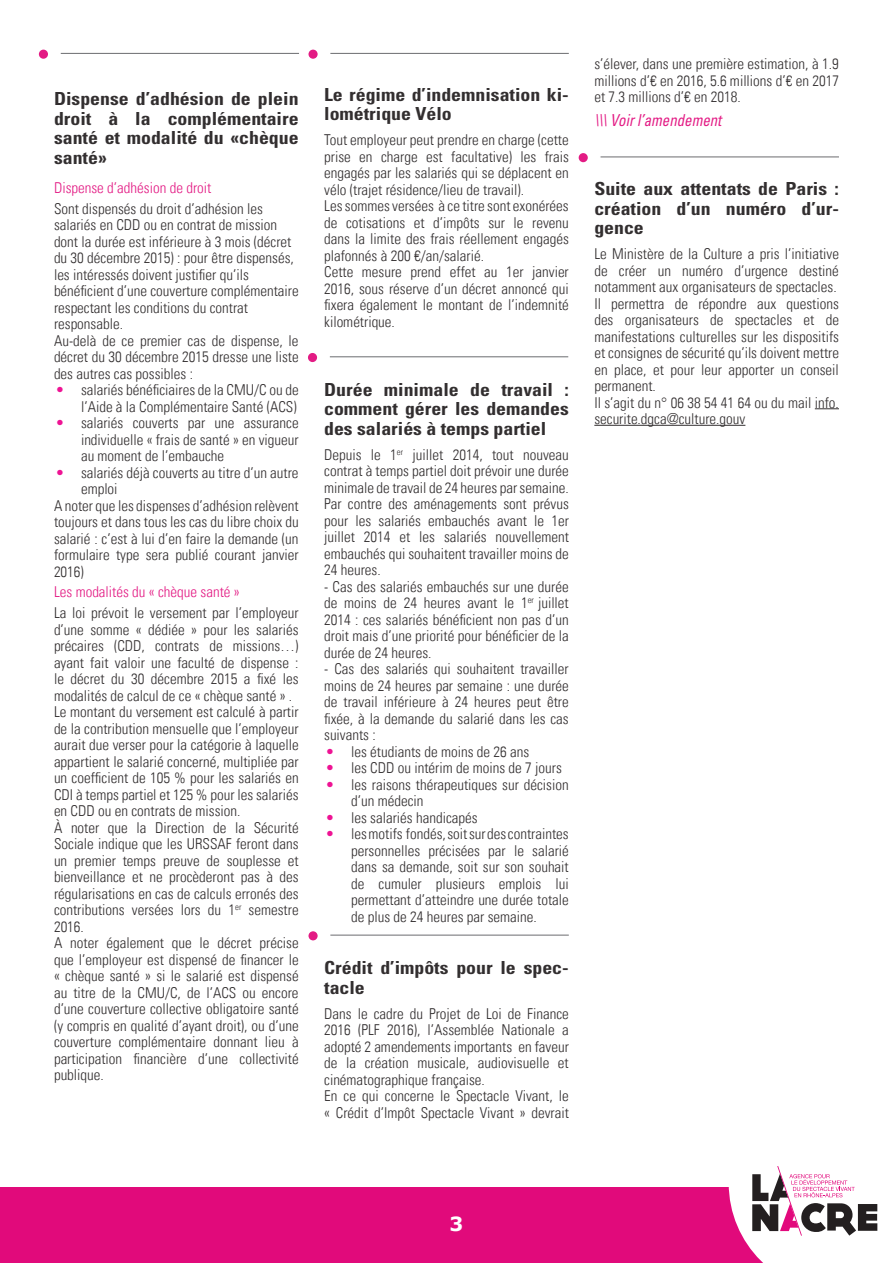
<style>
.page{position:relative;width:893px;height:1263px;background:#fff}
.page>*{position:absolute;margin:0;border:0;box-sizing:border-box;transform-origin:0 0}
.t1{font:700 19.5px "Verdana";color:#fff}
.t2{font:700 condensed 18px/19.5px "Univers";color:#231f20;text-align:justify;scale:1.1 1}
.t3{font:italic condensed 16.5px "Univers";color:#e10a7b;scale:.9 1}
.t4{font:300 condensed 15px/16.5px "Univers LT Std";color:#231f20}
.t5{font:300 condensed 15px "Univers LT Std";color:#e10a7b}
.s1{color:#ed028c}
</style>
<div class="page">
<div style="left:0;top:1188px;width:893px;height:75px;background:#e10a7b"></div>
<svg style="left:729px;top:1166px;width:164px;height:97px"></svg>
<hr style="left:590px;top:156px;width:249px;height:1px;background:#6c6d70">
<div style="left:569px;top:140px;width:31px;height:35px;background:#fff"></div>
<svg style="left:579px;top:153px;width:9px;height:9px"></svg>
<svg style="left:815px;top:408px;width:24px;height:1px"></svg>
<hr style="left:594px;top:425px;width:151px;height:1px;background:#231f20">
<hr style="left:50px;top:53px;width:249px;height:1px;background:#6c6d70">
<div style="left:30px;top:37px;width:31px;height:34px;background:#fff"></div>
<svg style="left:39px;top:50px;width:9px;height:9px"></svg>
<hr style="left:320px;top:53px;width:249px;height:1px;background:#6c6d70">
<div style="left:299px;top:37px;width:31px;height:34px;background:#fff"></div>
<svg style="left:308px;top:50px;width:10px;height:9px"></svg>
<hr style="left:319px;top:356px;width:249px;height:1px;background:#6c6d70">
<div style="left:299px;top:340px;width:31px;height:34px;background:#fff"></div>
<svg style="left:308px;top:353px;width:9px;height:9px"></svg>
<hr style="left:320px;top:934px;width:249px;height:2px;background:#6c6d70">
<div style="left:299px;top:918px;width:31px;height:35px;background:#fff"></div>
<svg style="left:308px;top:931px;width:10px;height:9px"></svg>
<p class="t2" style="left:54px;top:89px;width:224px">Dispense d’adhésion de plein droit à la complémentaire santé et modalité du «chèque santé»</p>
<p class="t5" style="left:54px;top:179px;width:159px">Dispense d’adhésion de droit</p>
<p class="t4" style="left:54px;top:200px;width:246px">Sont dispensés du droit d’adhésion les salariés en CDD ou en contrat de mission dont la durée est inférieure à 3 mois (décret du 30 décembre 2015) : pour être dispensés, les intéressés doivent justifier qu’ils bénéficient d’une couverture complémentaire respectant les conditions du contrat responsable.<br>Au-delà de ce premier cas de dispense, le décret du 30 décembre 2015 dresse une liste des autres cas possibles :</p>
<p class="t4" style="left:55px;top:382px;width:245px;text-align:right"><span class="s1">•</span> salariés bénéficiaires de la CMU/C ou de l’Aide à la Complémentaire Santé (ACS)</p>
<p class="t4" style="left:81px;top:415px;width:219px;text-align:justify;text-indent:-26px"><span class="s1">•</span> salariés couverts par une assurance individuelle « frais de santé » en vigueur au moment de l’embauche</p>
<p class="t4" style="left:55px;top:464px;width:245px"><span class="s1">•</span> salariés déjà couverts au titre d’un autre</p>
<p class="t4" style="left:81px;top:481px;width:38px">emploi</p>
<p class="t4" style="left:54px;top:497px;width:246px">A noter que les dispenses d’adhésion relèvent</p>
<p class="t4" style="left:54px;top:514px;width:246px">toujours et dans tous les cas du libre choix du</p>
<p class="t4" style="left:54px;top:530px;width:246px">salarié : c’est à lui d’en faire la demande (un</p>
<p class="t4" style="left:54px;top:547px;width:246px">formulaire type sera publié courant janvier</p>
<p class="t4" style="left:54px;top:563px;width:31px">2016)</p>
<p class="t5" style="left:54px;top:583px;width:187px">Les modalités du « chèque santé »</p>
<p class="t4" style="left:54px;top:605px;width:246px">La loi prévoit le versement par l’employeur d’une somme « dédiée » pour les salariés précaires (CDD, contrats de missions…) ayant fait valoir une faculté de dispense : le décret du 30 décembre 2015 a fixé les modalités de calcul de ce « chèque santé » .<br>Le montant du versement est calculé à partir de la contribution mensuelle que l’employeur aurait due verser pour la catégorie à laquelle appartient le salarié concerné, multipliée par un coefficient de 105 % pour les salariés en CDI à temps partiel et 125 % pour les salariés en CDD ou en contrats de mission.<br>À noter que la Direction de la Sécurité Sociale indique que les URSSAF feront dans un premier temps preuve de souplesse et bienveillance et ne procèderont pas à des régularisations en cas de calculs erronés des contributions versées lors du 1<sup>er</sup> semestre 2016.<br>A noter également que le décret précise que l’employeur est dispensé de financer le « chèque santé » si le salarié est dispensé au titre de la CMU/C, de l’ACS ou encore d’une couverture collective obligatoire santé (y compris en qualité d’ayant droit), ou d’une couverture complémentaire donnant lieu à participation financière d’une collectivité publique.</p>
<p class="t2" style="left:324px;top:84px;width:224px">Le régime d’indemnisation ki&shy;lométrique Vélo</p>
<p class="t4" style="left:324px;top:132px;width:246px">Tout employeur peut prendre en charge (cette prise en charge est facultative) les frais engagés par les salariés qui se déplacent en vélo (trajet résidence/lieu de travail).<br>Les sommes versées à ce titre sont exonérées de cotisations et d’impôts sur le revenu dans la limite des frais réellement engagés plafonnés à 200 €/an/salarié.<br>Cette mesure prend effet au 1er janvier 2016, sous réserve d’un décret annoncé qui fixera également le montant de l’indemnité kilométrique.</p>
<p class="t2" style="left:324px;top:379px;width:224px">Durée minimale de travail : comment gérer les demandes des salariés à temps partiel</p>
<p class="t4" style="left:324px;top:446px;width:246px;text-align:justify">Depuis le 1<sup>er</sup> juillet 2014, tout nouveau contrat à temps partiel doit prévoir une durée minimale de travail de 24 heures par semaine.<br>Par contre des aménagements sont prévus pour les salariés embauchés avant le 1er juillet 2014 et les salariés nouvellement embauchés qui souhaitent travailler moins de 24 heures.</p>
<p class="t4" style="left:324px;top:578px;width:246px;text-align:justify">- Cas des salariés embauchés sur une durée de moins de 24 heures avant le 1<sup>er</sup> juillet 2014 : ces salariés bénéficient non pas d’un droit mais d’une priorité pour bénéficier de la durée de 24 heures.</p>
<p class="t4" style="left:324px;top:661px;width:246px;text-align:justify">- Cas des salariés qui souhaitent travailler moins de 24 heures par semaine : une durée de travail inférieure à 24 heures peut être fixée, à la demande du salarié dans les cas suivants :</p>
<p class="t4" style="left:326px;top:743px;width:205px"><span class="s1">•</span> les étudiants de moins de 26 ans</p>
<p class="t4" style="left:326px;top:760px;width:238px"><span class="s1">•</span> les CDD ou intérim de moins de 7 jours</p>
<p class="t4" style="left:351px;top:776px;width:219px;text-indent:-26px"><span class="s1">•</span> les raisons thérapeutiques sur décision d’un médecin</p>
<p class="t4" style="left:326px;top:809px;width:154px"><span class="s1">•</span> les salariés handicapés</p>
<p class="t4" style="left:351px;top:826px;width:219px;text-align:justify;text-indent:-26px"><span class="s1">•</span> les motifs fondés, soit sur des contraintes personnelles précisées par le salarié dans sa demande, soit sur son souhait de cumuler plusieurs emplois lui permettant d’atteindre une durée totale de plus de 24 heures par semaine.</p>
<p class="t2" style="left:324px;top:958px;width:224px">Crédit d’impôts pour le spec&shy;tacle</p>
<p class="t4" style="left:324px;top:1005px;width:246px">Dans le cadre du Projet de Loi de Finance 2016 (PLF 2016), l’Assemblée Nationale a adopté 2 amendements importants en faveur de la création musicale, audiovisuelle et cinématographique française.<br>En ce qui concerne le Spectacle Vivant, le « Crédit d’Impôt Spectacle Vivant » devrait</p>
<p class="t4" style="left:594px;top:56px;width:246px;text-align:justify">s’élever, dans une première estimation, à 1.9 millions d’€ en 2016, 5.6 millions d’€ en 2017 et 7.3 millions d’€ en 2018.</p>
<p class="t3" style="left:594px;top:110px;width:143px">\\\ Voir l’amendement</p>
<p class="t2" style="left:594px;top:179px;width:224px">Suite aux attentats de Paris : création d’un numéro d’ur&shy;gence</p>
<p class="t4" style="left:594px;top:246px;width:246px">Le Ministère de la Culture a pris l’initiative de créer un numéro d’urgence destiné notamment aux organisateurs de spectacles.<br>Il permettra de répondre aux questions des organisateurs de spectacles et de manifestations culturelles sur les dispositifs et consignes de sécurité qu’ils doivent mettre en place, et pour leur apporter un conseil permanent.<br>Il s’agit du n° 06 38 54 41 64 ou du mail info. securite.dgca@culture.gouv</p>
<h1 class="t1" style="left:449px;top:1210px;width:15px">3</h1>
</div>
